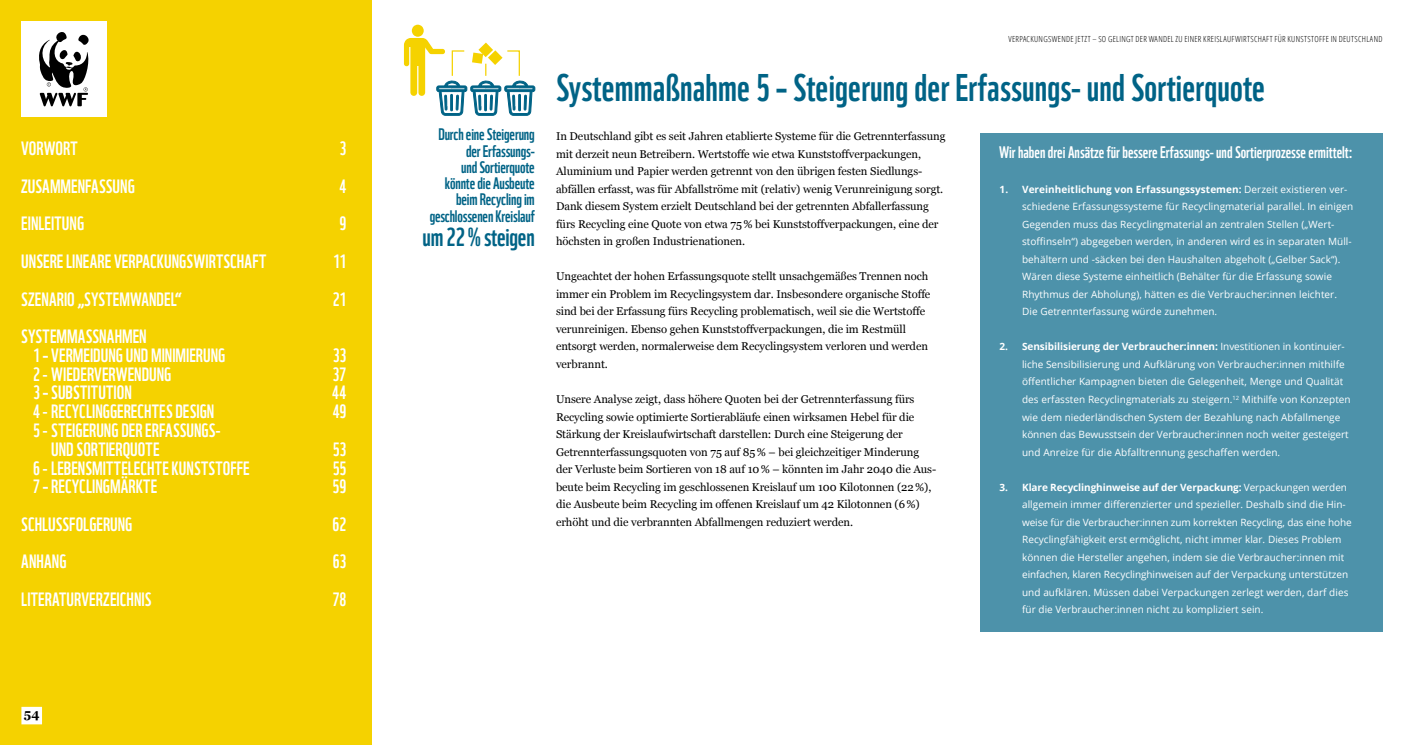
<style>
.page{position:relative;width:1425px;height:745px;background:#fff}
.page>*{position:absolute;margin:0;border:0;box-sizing:border-box;transform-origin:0 0}
.t1{font:37.5px "WWF";letter-spacing:.005em;color:#006386}
.t2{font:25.25px "WWF";letter-spacing:-.01em;color:#006386}
.t3{font:18.75px/18.8px "WWF";letter-spacing:.005em;color:#fff}
.t4{font:16.25px/16.2px "WWF";letter-spacing:-.01em;color:#006386;text-align:right}
.t5{font:16.25px "WWF";color:#fff}
.t6{font:700 12.5px "Georgia";color:#000}
.t7{font:11.25px/17.5px "Georgia";letter-spacing:-.005em;color:#000}
.t8{font:10px/17.5px "Open Sans";letter-spacing:.005em;color:#fff}
.t9{font:300 condensed 8.38px "Open Sans";letter-spacing:.035em;color:#000}
.s1{font-weight:700}
</style>
<div class="page">
<div style="left:0;top:0;width:372px;height:744px;background:#f5d200"></div>
<div style="left:979px;top:133px;width:403px;height:498px;background:#4d92aa"></div>
<svg style="left:404px;top:25px;width:131px;height:91px"></svg>
<div style="left:21px;top:21px;width:85px;height:96px;background:#fff"></div>
<svg style="left:39px;top:32px;width:50px;height:74px"></svg>
<div style="left:21px;top:706px;width:21px;height:18px;background:#fff"></div>
<h3 class="t3" style="left:21px;top:137px;width:58px">VORWORT</h3>
<h3 class="t3" style="left:339px;top:137px;width:8px">3</h3>
<h3 class="t3" style="left:21px;top:175px;width:115px">ZUSAMMENFASSUNG</h3>
<h3 class="t3" style="left:339px;top:175px;width:8px">4</h3>
<h3 class="t3" style="left:21px;top:212px;width:64px">EINLEITUNG</h3>
<h3 class="t3" style="left:339px;top:212px;width:8px">9</h3>
<h3 class="t3" style="left:21px;top:250px;width:246px">UNSERE LINEARE VERPACKUNGSWIRTSCHAFT</h3>
<h3 class="t3" style="left:333px;top:250px;width:15px">11</h3>
<h3 class="t3" style="left:21px;top:287px;width:162px">SZENARIO „SYSTEMWANDEL“</h3>
<h3 class="t3" style="left:333px;top:287px;width:15px">21</h3>
<h3 class="t3" style="left:33px;top:325px;width:194px;text-indent:-12px">SYSTEMMASSNAHMEN<br>1 – VERMEIDUNG UND MINIMIERUNG</h3>
<h3 class="t3" style="left:333px;top:344px;width:15px">33</h3>
<h3 class="t3" style="left:33px;top:362px;width:140px">2 - WIEDERVERWENDUNG</h3>
<h3 class="t3" style="left:332px;top:362px;width:15px">37</h3>
<h3 class="t3" style="left:33px;top:381px;width:100px">3 –SUBSTITUTION</h3>
<h3 class="t3" style="left:332px;top:381px;width:16px">44</h3>
<h3 class="t3" style="left:33px;top:400px;width:183px">4 - RECYCLINGGERECHTES DESIGN</h3>
<h3 class="t3" style="left:333px;top:400px;width:15px">49</h3>
<h3 class="t3" style="left:51px;top:419px;width:171px;text-indent:-18px">5 - STEIGERUNG DER ERFASSUNGS-<br>UND SORTIERQUOTE</h3>
<h3 class="t3" style="left:333px;top:437px;width:15px">53</h3>
<h3 class="t3" style="left:33px;top:456px;width:218px">6 - LEBENSMITTELECHTE KUNSTSTOFFE</h3>
<h3 class="t3" style="left:333px;top:456px;width:15px">55</h3>
<h3 class="t3" style="left:33px;top:475px;width:126px">7 – RECYCLINGMÄRKTE</h3>
<h3 class="t3" style="left:332px;top:475px;width:15px">59</h3>
<h3 class="t3" style="left:21px;top:512px;width:113px">SCHLUSSFOLGERUNG</h3>
<h3 class="t3" style="left:333px;top:512px;width:15px">62</h3>
<h3 class="t3" style="left:21px;top:550px;width:47px">ANHANG</h3>
<h3 class="t3" style="left:333px;top:550px;width:15px">63</h3>
<h3 class="t3" style="left:21px;top:587px;width:132px">LITERATURVERZEICHNIS</h3>
<h3 class="t3" style="left:333px;top:587px;width:15px">78</h3>
<p class="t6" style="left:24px;top:704px;width:17px">54</p>
<h3 class="t4" style="left:430px;top:125px;width:106px">Durch eine Steigerung der Erfassungs-<br>und Sortierquote könnte die Ausbeute beim Recycling im geschlossenen Kreislauf</h3>
<h2 class="t2" style="left:422px;top:217px;width:114px">um 22% steigen</h2>
<p class="t9" style="left:1008px;top:34px;width:375px">VERPACKUNGSWENDE JETZT – SO GELINGT DER WANDEL ZU EINER KREISLAUFWIRTSCHAFT FÜR KUNSTSTOFFE IN DEUTSCHLAND</p>
<h1 class="t1" style="left:556px;top:59px;width:710px">Systemmaßnahme 5 – Steigerung der Erfassungs- und Sortierquote</h1>
<p class="t7" style="left:556px;top:127px;width:391px">In Deutschland gibt es seit Jahren etablierte Systeme für die Getrennterfassung mit derzeit neun Betreibern. Wertstoffe wie etwa Kunststoffverpackungen, Aluminium und Papier werden getrennt von den übrigen festen Siedlungs&shy;abfällen erfasst, was für Abfallströme mit (relativ) wenig Verunreinigung sorgt.<br>Dank diesem System erzielt Deutschland bei der getrennten Abfallerfassung fürs Recycling eine Quote von etwa 75% bei Kunststoffverpackungen, eine der höchsten in großen Industrienationen.</p>
<p class="t7" style="left:556px;top:267px;width:376px">Ungeachtet der hohen Erfassungsquote stellt unsachgemäßes Trennen noch immer ein Problem im Recyclingsystem dar. Insbesondere organische Stoffe sind bei der Erfassung fürs Recycling problematisch, weil sie die Wertstoffe verunreinigen. Ebenso gehen Kunststoffverpackungen, die im Restmüll entsorgt werden, normalerweise dem Recyclingsystem verloren und werden verbrannt.</p>
<p class="t7" style="left:556px;top:389px;width:382px">Unsere Analyse zeigt, dass höhere Quoten bei der Getrennterfassung fürs Recycling sowie optimierte Sortierabläufe einen wirksamen Hebel für die Stärkung der Kreislaufwirtschaft darstellen: Durch eine Steigerung der Getrennterfassungsquoten von 75 auf 85% – bei gleichzeitiger Minderung der Verluste beim Sortieren von 18 auf 10% – könnten im Jahr 2040 die Aus&shy;beute beim Recycling im geschlossenen Kreislauf um 100 Kilotonnen (22%), die Ausbeute beim Recycling im offenen Kreislauf um 42 Kilotonnen (6%) erhöht und die verbrannten Abfallmengen reduziert werden.</p>
<h3 class="t5" style="left:999px;top:139px;width:355px">Wir haben drei Ansätze für bessere Erfassungs- und Sortierprozesse ermittelt:</h3>
<p class="t8" style="left:1022px;top:180px;width:333px;text-indent:-22px"><span class="s1">1. Vereinheitlichung von Erfassungssystemen:</span> Derzeit existieren ver&shy;schiedene Erfassungssysteme für Recyclingmaterial parallel. In einigen Gegenden muss das Recyclingmaterial an zentralen Stellen („Wert&shy;stoffinseln“) abgegeben werden, in anderen wird es in separaten Müll&shy;behältern und -säcken bei den Haushalten abgeholt („Gelber Sack“).<br>Wären diese Systeme einheitlich (Behälter für die Erfassung sowie Rhythmus der Abholung), hätten es die Verbraucher:innen leichter.<br>Die Getrennterfassung würde zunehmen.</p>
<p class="t8" style="left:1022px;top:337px;width:330px;text-indent:-22px"><span class="s1">2. Sensibilisierung der Verbraucher:innen:</span> Investitionen in kontinuier&shy;liche Sensibilisierung und Aufklärung von Verbraucher:innen mithilfe öffentlicher Kampagnen bieten die Gelegenheit, Menge und Qualität des erfassten Recyclingmaterials zu steigern.<sup>12</sup> Mithilfe von Konzepten wie dem niederländischen System der Bezahlung nach Abfallmenge können das Bewusstsein der Verbraucher:innen noch weiter gesteigert und Anreize für die Abfalltrennung geschaffen werden.</p>
<p class="t8" style="left:1022px;top:477px;width:331px;text-indent:-22px"><span class="s1">3. Klare Recyclinghinweise auf der Verpackung:</span> Verpackungen werden allgemein immer differenzierter und spezieller. Deshalb sind die Hin&shy;weise für die Verbraucher:innen zum korrekten Recycling, das eine hohe Recyclingfähigkeit erst ermöglicht, nicht immer klar. Dieses Problem können die Hersteller angehen, indem sie die Verbraucher:innen mit einfachen, klaren Recyclinghinweisen auf der Verpackung unterstützen und aufklären. Müssen dabei Verpackungen zerlegt werden, darf dies für die Verbraucher:innen nicht zu kompliziert sein.</p>
</div>
